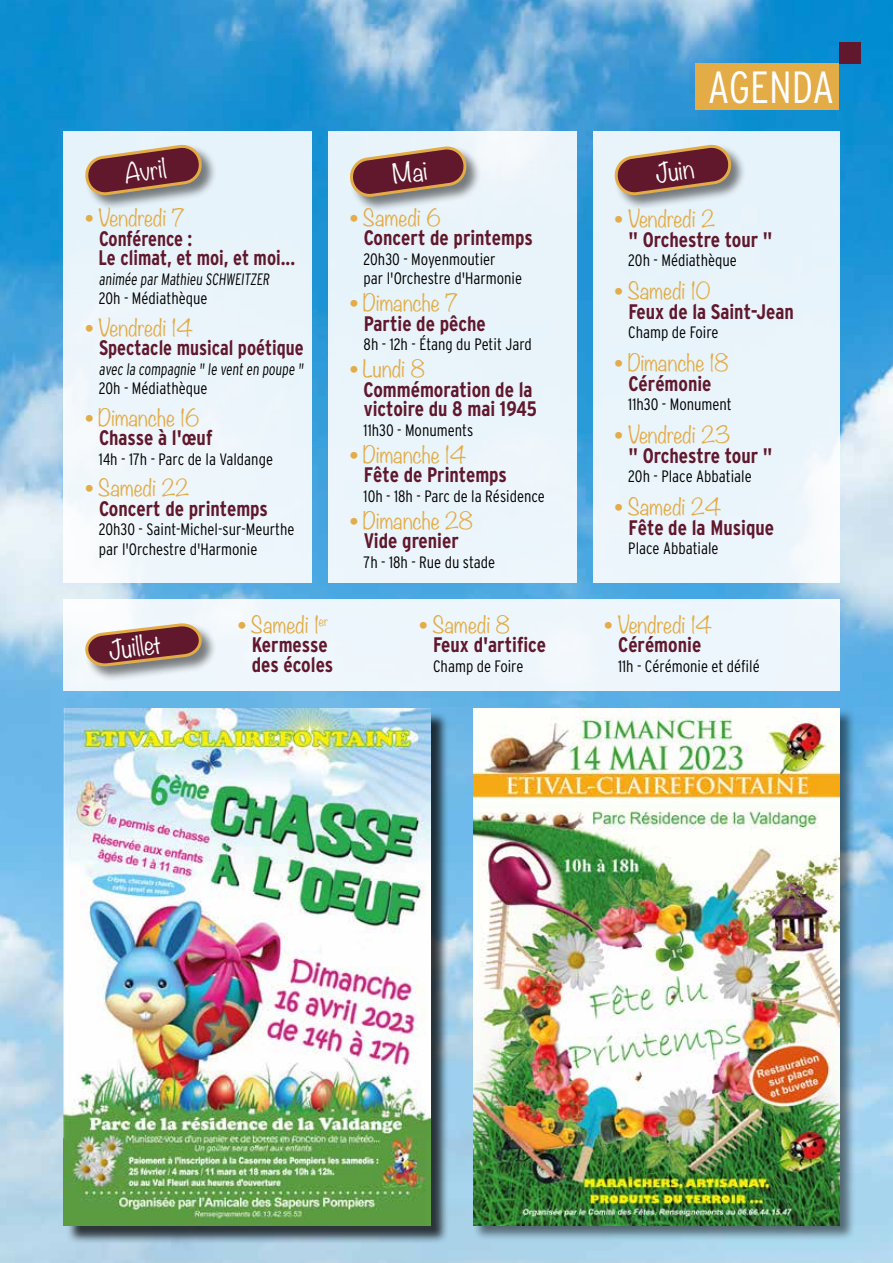
<style>
.page{position:relative;width:893px;height:1263px;background:#fff}
.page>*{position:absolute;margin:0;border:0;box-sizing:border-box;transform-origin:0 0}
.t1{font:300 condensed 45px "Interstate";color:#fff}
.t2{font:300 24px "Noteworthy";color:#fff}
.t3{font:700 condensed 21px/19.5px "Interstate";color:#61172c}
.t4{font:300 21px "Noteworthy";color:#e3ac46}
.t5{font:700 condensed 21px/19.5px "Interstate";color:#61172c;scale:.93 1}
.t6{font:300 condensed 16.5px/19.5px "Interstate";color:#000}
.t7{font:300 condensed 16.5px/19.5px "Interstate";color:#000;scale:.89 1}
.s1{font-family:"Interstate";font-weight:700;font-style:italic;font-stretch:condensed}
</style>
<div class="page">
<img style="left:0;top:0;width:893px;height:1263px">
<div style="left:840px;top:43px;width:21px;height:21px;background:#61172c"></div>
<div style="left:695px;top:64px;width:144px;height:46px;background:#e3ac46"></div>
<div style="left:472px;top:708px;width:384px;height:533px;background:#000;opacity:.5"></div>
<img style="left:473px;top:709px;width:367px;height:516px">
<div style="left:66px;top:711px;width:383px;height:533px;background:#000;opacity:.75"></div>
<img style="left:64px;top:709px;width:367px;height:516px">
<div style="left:328px;top:131px;width:249px;height:452px;background:#e9f4fb"></div>
<div style="left:349px;top:146px;width:133px;height:66px;background:#000;opacity:.5"></div>
<div style="left:593px;top:131px;width:247px;height:451px;background:#e9f4fb"></div>
<div style="left:614px;top:144px;width:132px;height:67px;background:#000;opacity:.5"></div>
<svg style="left:614px;top:145px;width:118px;height:50px;background:#8b5a5a"></svg>
<div style="left:64px;top:131px;width:248px;height:451px;background:#ebf5fb"></div>
<div style="left:85px;top:144px;width:132px;height:67px;background:#000;opacity:.5"></div>
<svg style="left:85px;top:145px;width:118px;height:50px;background:#8b5a5a"></svg>
<div style="left:64px;top:599px;width:776px;height:92px;background:#eef6fc"></div>
<div style="left:85px;top:623px;width:132px;height:58px;background:#000;opacity:.5"></div>
<svg style="left:85px;top:624px;width:117px;height:42px;background:#8d5a57"></svg>
<svg style="left:349px;top:147px;width:119px;height:50px;background:#8b5b5b"></svg>
<h2 class="t2" style="left:122px;top:153px;width:44px;rotate:-8deg">Avril</h2>
<p class="t4" style="left:85px;top:200px;width:101px"><span class="s1">•</span> Vendredi 7</p>
<p class="t5" style="left:99px;top:229px;width:213px">Conférence :<br>Le climat, et moi, et moi...</p>
<p class="t7" style="left:99px;top:269px;width:195px">animée par Mathieu SCHWEITZER<br>20h - Médiathèque</p>
<p class="t4" style="left:85px;top:309px;width:109px"><span class="s1">•</span> Vendredi 14</p>
<p class="t5" style="left:99px;top:338px;width:222px">Spectacle musical poétique</p>
<p class="t7" style="left:99px;top:359px;width:233px">avec la compagnie " le vent en poupe "<br>20h - Médiathèque</p>
<p class="t4" style="left:85px;top:399px;width:116px"><span class="s1">•</span> Dimanche 16</p>
<p class="t3" style="left:99px;top:428px;width:115px">Chasse à l'œuf</p>
<p class="t6" style="left:99px;top:449px;width:176px">14h - 17h - Parc de la Valdange</p>
<p class="t4" style="left:85px;top:470px;width:106px"><span class="s1">•</span> Samedi 22</p>
<p class="t3" style="left:99px;top:499px;width:171px">Concert de printemps</p>
<p class="t6" style="left:99px;top:520px;width:197px">20h30 - Saint-Michel-sur-Meurthe par l'Orchestre d'Harmonie</p>
<p class="t4" style="left:350px;top:199px;width:92px"><span class="s1">•</span> Samedi 6</p>
<p class="t3" style="left:364px;top:228px;width:171px">Concert de printemps</p>
<p class="t6" style="left:364px;top:249px;width:160px">20h30 - Moyenmoutier<br>par l'Orchestre d'Harmonie</p>
<p class="t4" style="left:350px;top:285px;width:109px"><span class="s1">•</span> Dimanche 7</p>
<p class="t3" style="left:364px;top:314px;width:124px">Partie de pêche</p>
<p class="t6" style="left:364px;top:335px;width:170px">8h - 12h - Étang du Petit Jard</p>
<p class="t4" style="left:350px;top:351px;width:76px"><span class="s1">•</span> Lundi 8</p>
<p class="t3" style="left:363px;top:380px;width:175px">Commémoration de la victoire du 8 mai 1945</p>
<p class="t6" style="left:364px;top:420px;width:111px">11h30 - Monuments</p>
<p class="t4" style="left:350px;top:436px;width:118px"><span class="s1">•</span> Dimanche 14</p>
<p class="t3" style="left:364px;top:465px;width:145px">Fête de Printemps</p>
<p class="t6" style="left:364px;top:486px;width:183px">10h - 18h - Parc de la Résidence</p>
<p class="t4" style="left:350px;top:502px;width:125px"><span class="s1">•</span> Dimanche 28</p>
<p class="t3" style="left:364px;top:531px;width:97px">Vide grenier</p>
<p class="t6" style="left:364px;top:552px;width:133px">7h - 18h - Rue du stade</p>
<h2 class="t2" style="left:106px;top:630px;width:54px;rotate:-8deg">Juillet</h2>
<p class="t4" style="left:238px;top:606px;width:92px"><span class="s1">•</span> Samedi 1<sup>er</sup></p>
<p class="t3" style="left:252px;top:635px;width:83px">Kermesse des écoles</p>
<p class="t4" style="left:419px;top:606px;width:92px"><span class="s1">•</span> Samedi 8</p>
<p class="t3" style="left:433px;top:635px;width:114px">Feux d'artifice</p>
<p class="t6" style="left:433px;top:656px;width:92px">Champ de Foire</p>
<h1 class="t1" style="left:708px;top:62px;width:128px">AGENDA</h1>
<h2 class="t2" style="left:653px;top:153px;width:40px;rotate:-8deg">Juin</h2>
<p class="t4" style="left:614px;top:201px;width:102px"><span class="s1">•</span> Vendredi 2</p>
<p class="t3" style="left:628px;top:230px;width:145px">" Orchestre tour "</p>
<p class="t6" style="left:628px;top:251px;width:110px">20h - Médiathèque</p>
<p class="t4" style="left:614px;top:273px;width:97px"><span class="s1">•</span> Samedi 10</p>
<p class="t3" style="left:628px;top:302px;width:167px">Feux de la Saint-Jean</p>
<p class="t6" style="left:628px;top:323px;width:92px">Champ de Foire</p>
<p class="t4" style="left:614px;top:345px;width:115px"><span class="s1">•</span> Dimanche 18</p>
<p class="t3" style="left:628px;top:374px;width:85px">Cérémonie</p>
<p class="t6" style="left:628px;top:395px;width:105px">11h30 - Monument</p>
<p class="t4" style="left:614px;top:417px;width:117px"><span class="s1">•</span> Vendredi 23</p>
<p class="t3" style="left:628px;top:446px;width:145px">" Orchestre tour "</p>
<p class="t6" style="left:628px;top:467px;width:125px">20h - Place Abbatiale</p>
<p class="t4" style="left:614px;top:489px;width:108px"><span class="s1">•</span> Samedi 24</p>
<p class="t3" style="left:628px;top:518px;width:147px">Fête de la Musique</p>
<p class="t6" style="left:628px;top:539px;width:92px">Place Abbatiale</p>
<p class="t4" style="left:604px;top:606px;width:109px"><span class="s1">•</span> Vendredi 14</p>
<p class="t3" style="left:618px;top:635px;width:85px">Cérémonie</p>
<p class="t6" style="left:618px;top:656px;width:143px">11h - Cérémonie et défilé</p>
</div>
